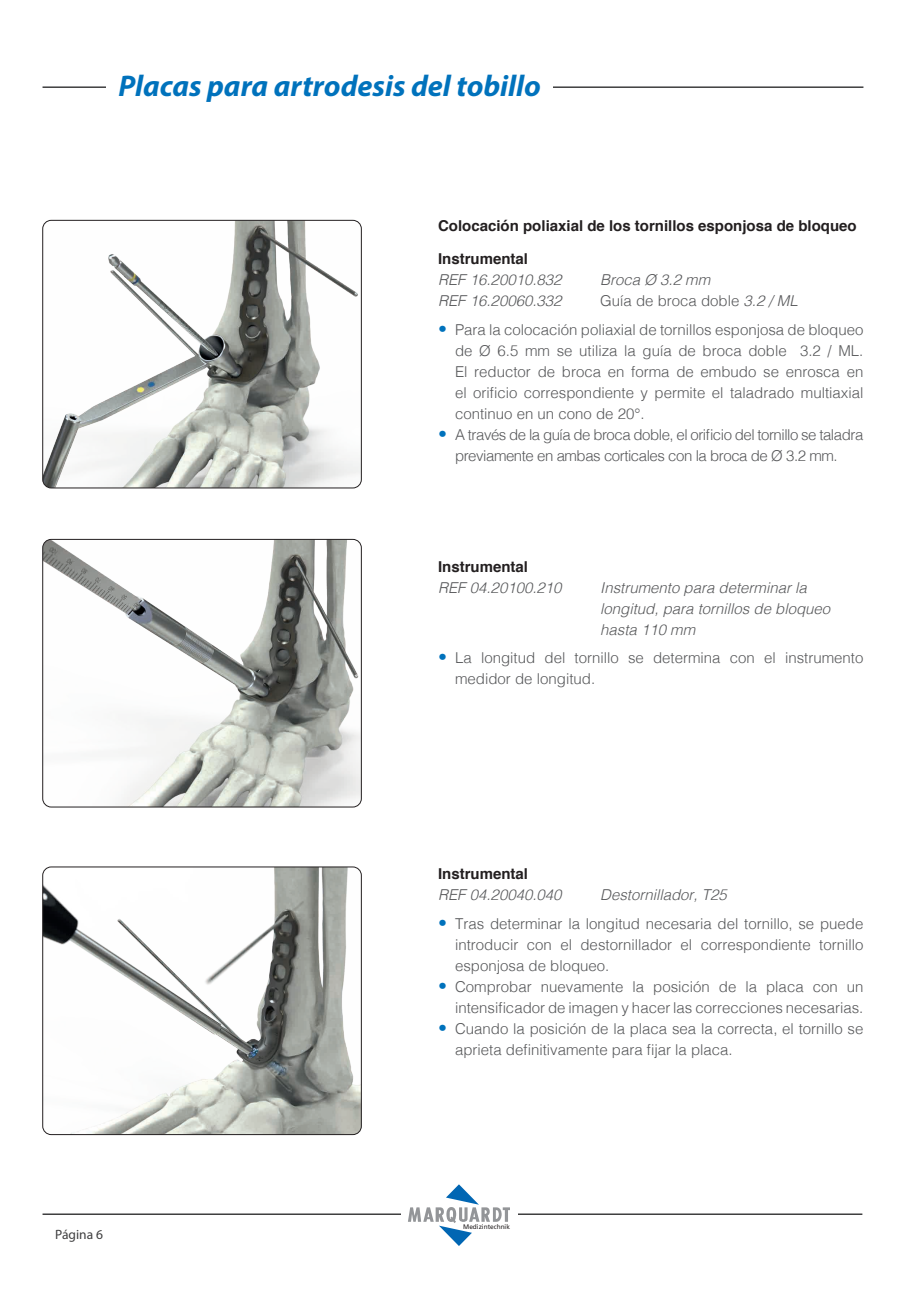
<style>
.page{position:relative;width:906px;height:1289px;background:#fff}
.page>*{position:absolute;margin:0;border:0;box-sizing:border-box;transform-origin:0 0}
.t1{font:italic 700 30px "Myriad Pro";color:#0072bc}
.t2{font:300 15px/21px "Helvetica";color:#57585a;text-align:justify}
.t3{font:italic 300 15px/21px "Helvetica";color:#57585a}
.t4{font:300 15px/21px "Helvetica";letter-spacing:-.03em;color:#57585a;text-align:center}
.t5{font:700 15px "Helvetica";color:#231f20}
.t6{font:13.5px "Myriad Pro";color:#3e3e3f}
.t7{font:6.6px "Frutiger LT Std";color:#231f20}
.s1{font-style:italic}
.s2{font-family:"Frutiger LT Com";font-stretch:condensed;font-size:18px;color:#0072bc}
</style>
<div class="page">
<hr style="left:43px;top:86px;width:820px;height:2px;background:#3e3e3f">
<hr style="left:43px;top:1213px;width:819px;height:1px;background:#3e3e3f">
<div style="left:401px;top:1184px;width:117px;height:61px;background:#fff"></div>
<svg style="left:408px;top:1184px;width:102px;height:61px"></svg>
<div style="left:106px;top:78px;width:447px;height:18px;background:#fff"></div>
<img style="left:43px;top:867px;width:318px;height:267px">
<div style="left:43px;top:866px;width:318px;height:268px;border:1px solid #231f20;border-radius:9px"></div>
<img style="left:43px;top:220px;width:318px;height:268px">
<div style="left:43px;top:220px;width:318px;height:268px;border:1px solid #231f20;border-radius:9px"></div>
<img style="left:43px;top:539px;width:318px;height:268px">
<div style="left:43px;top:539px;width:318px;height:268px;border:1px solid #231f20;border-radius:9px"></div>
<h1 class="t1" style="left:118px;top:67px;width:424px">Placas para artrodesis del tobillo</h1>
<p class="t5" style="left:438px;top:214px;width:420px">Colocación poliaxial de los tornillos esponjosa de bloqueo</p>
<p class="t5" style="left:438px;top:247px;width:92px">Instrumental</p>
<p class="t3" style="left:438px;top:269px;width:125px">REF 16.20010.832</p>
<p class="t3" style="left:600px;top:269px;width:112px">Broca Ø 3.2 mm</p>
<p class="t3" style="left:438px;top:290px;width:125px">REF 16.20060.332</p>
<p class="t2" style="left:600px;top:289px;width:199px">Guía de broca doble <span class="s1">3.2 / ML</span></p>
<p class="t2" style="left:455px;top:318px;width:410px;text-indent:-17px"><span class="s2">•</span> Para la colocación poliaxial de tornillos esponjosa de bloqueo de Ø 6.5 mm se utiliza la guía de broca doble 3.2 / ML.<br>El reductor de broca en forma de embudo se enrosca en el orificio correspondiente y permite el taladrado multiaxial continuo en un cono de 20°.</p>
<p class="t4" style="left:438px;top:423px;width:427px"><span class="s2">•</span> A través de la guía de broca doble, el orificio del tornillo se taladra previamente en ambas corticales con la broca de Ø 3.2 mm.</p>
<p class="t5" style="left:438px;top:554px;width:92px">Instrumental</p>
<p class="t3" style="left:438px;top:576px;width:125px">REF 04.20100.210</p>
<p class="t3" style="left:600px;top:576px;width:232px">Instrumento para determinar la longitud, para tornillos de bloqueo hasta 110 mm</p>
<p class="t2" style="left:455px;top:646px;width:410px;text-indent:-17px"><span class="s2">•</span> La longitud del tornillo se determina con el instrumento medidor de longitud.</p>
<p class="t6" style="left:55px;top:1226px;width:49px">Página 6</p>
<p class="t5" style="left:438px;top:861px;width:92px">Instrumental</p>
<p class="t3" style="left:438px;top:883px;width:125px">REF 04.20040.040</p>
<p class="t3" style="left:600px;top:883px;width:128px">Destornillador, T25</p>
<p class="t2" style="left:455px;top:911px;width:410px;text-indent:-17px"><span class="s2">•</span> Tras determinar la longitud necesaria del tornillo, se puede introducir con el destornillador el correspondiente tornillo esponjosa de bloqueo.</p>
<p class="t2" style="left:438px;top:974px;width:427px;text-align:right"><span class="s2">•</span> Comprobar nuevamente la posición de la placa con un intensificador de imagen y hacer las correcciones necesarias.</p>
<p class="t2" style="left:455px;top:1016px;width:410px;text-indent:-17px"><span class="s2">•</span> Cuando la posición de la placa sea la correcta, el tornillo se aprieta definitivamente para fijar la placa.</p>
<p class="t7" style="left:463px;top:1222px;width:48px">Medizintechnik</p>
</div>
